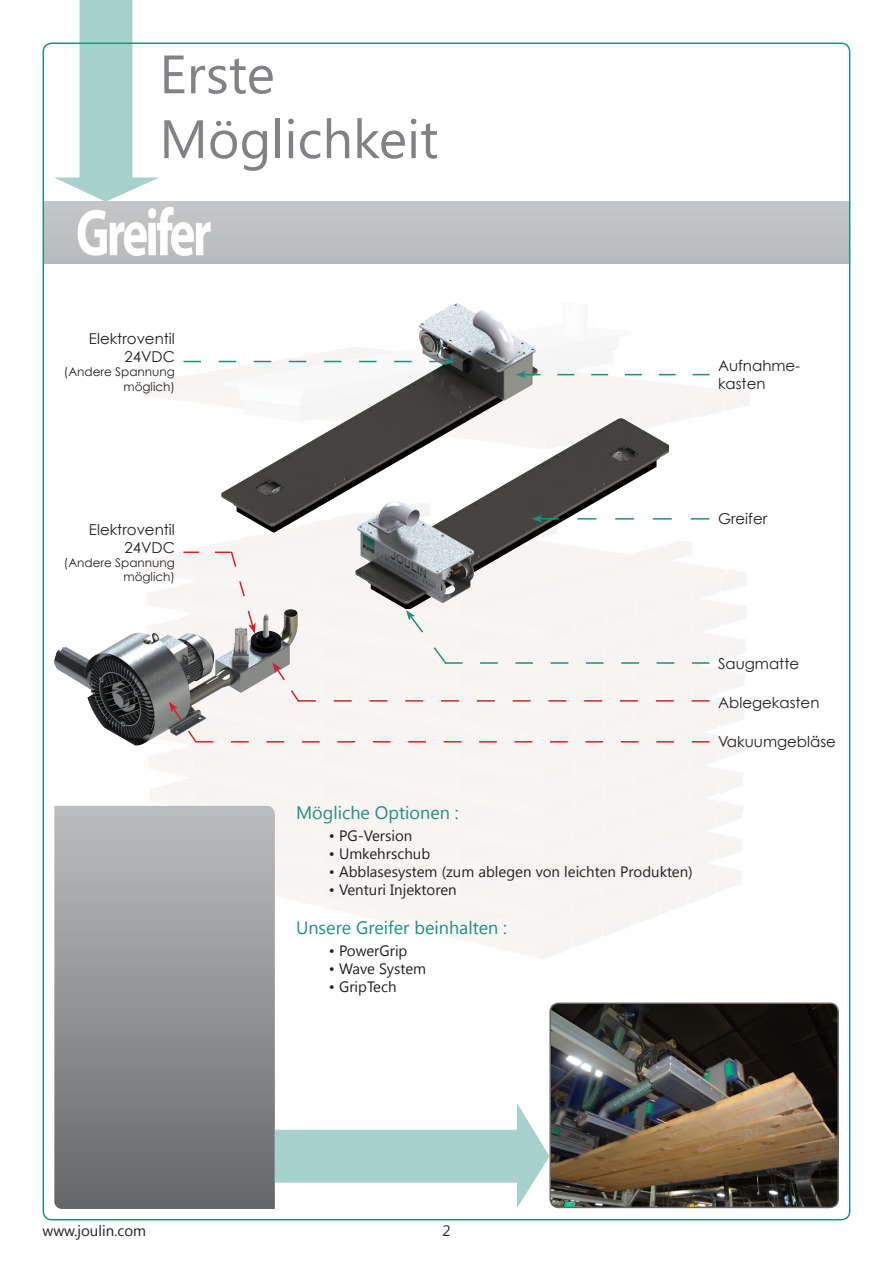
<style>
.page{position:relative;width:893px;height:1263px;background:#fff}
.page>*{position:absolute;margin:0;border:0;box-sizing:border-box;transform-origin:0 0}
.t1{font:54px "Segoe UI";color:#808285}
.t2{font:18px "Segoe UI";color:#21907d}
.t3{font:15px "Segoe UI";color:#231f20}
.t4{font:15px/18px "Century Gothic";color:#231f20}
.t5{font:12px "Century Gothic";color:#231f20}
</style>
<div class="page">
<img style="left:144px;top:370px;width:606px;height:589px">
<svg style="left:54px;top:0;width:105px;height:202px"></svg>
<img style="left:46px;top:202px;width:801px;height:62px">
<img style="left:222px;top:304px;width:446px;height:246px">
<svg style="left:531px;top:515px;width:178px;height:8px"></svg>
<svg style="left:515px;top:371px;width:194px;height:7px"></svg>
<img style="left:54px;top:610px;width:244px;height:136px">
<img style="left:54px;top:806px;width:221px;height:403px">
<img style="left:552px;top:1005px;width:286px;height:202px">
<div style="left:549px;top:1002px;width:290px;height:206px;border:2px solid #67676a;border-radius:9px"></div>
<svg style="left:275px;top:1103px;width:274px;height:105px"></svg>
<svg style="left:183px;top:358px;width:272px;height:7px"></svg>
<svg style="left:169px;top:550px;width:540px;height:194px"></svg>
<p class="t1" style="left:159px;top:37px;width:117px">Erste</p>
<p class="t1" style="left:159px;top:101px;width:280px">Möglichkeit</p>
<p class="t4" style="left:89px;top:329px;width:87px">Elektroventil</p>
<p class="t4" style="left:124px;top:347px;width:52px">24VDC</p>
<p class="t5" style="left:64px;top:364px;width:113px">(Andere Spannung</p>
<p class="t5" style="left:123px;top:379px;width:53px">möglich)</p>
<p class="t4" style="left:89px;top:520px;width:87px">Elektroventil</p>
<p class="t4" style="left:124px;top:538px;width:52px">24VDC</p>
<p class="t5" style="left:64px;top:555px;width:113px">(Andere Spannung</p>
<p class="t5" style="left:123px;top:570px;width:53px">möglich)</p>
<p class="t4" style="left:718px;top:357px;width:84px">Aufnahme&shy;kasten</p>
<p class="t4" style="left:718px;top:510px;width:51px">Greifer</p>
<p class="t2" style="left:296px;top:800px;width:164px">Mögliche Optionen :</p>
<p class="t3" style="left:329px;top:825px;width:85px">• PG-Version</p>
<p class="t3" style="left:329px;top:843px;width:103px">• Umkehrschub</p>
<p class="t3" style="left:329px;top:861px;width:365px">• Abblasesystem (zum ablegen von leichten Produkten)</p>
<p class="t3" style="left:329px;top:879px;width:129px">• Venturi Injektoren</p>
<p class="t2" style="left:296px;top:915px;width:212px">Unsere Greifer beinhalten :</p>
<p class="t3" style="left:329px;top:940px;width:80px">• PowerGrip</p>
<p class="t3" style="left:329px;top:958px;width:99px">• Wave System</p>
<p class="t3" style="left:329px;top:976px;width:69px">• GripTech</p>
<p class="t4" style="left:718px;top:654px;width:83px">Saugmatte</p>
<p class="t4" style="left:718px;top:693px;width:103px">Ablegekasten</p>
<p class="t4" style="left:718px;top:733px;width:119px">Vakuumgebläse</p>
<p class="t3" style="left:43px;top:1220px;width:105px">www.joulin.com</p>
<p class="t3" style="left:442px;top:1220px;width:10px">2</p>
</div>
